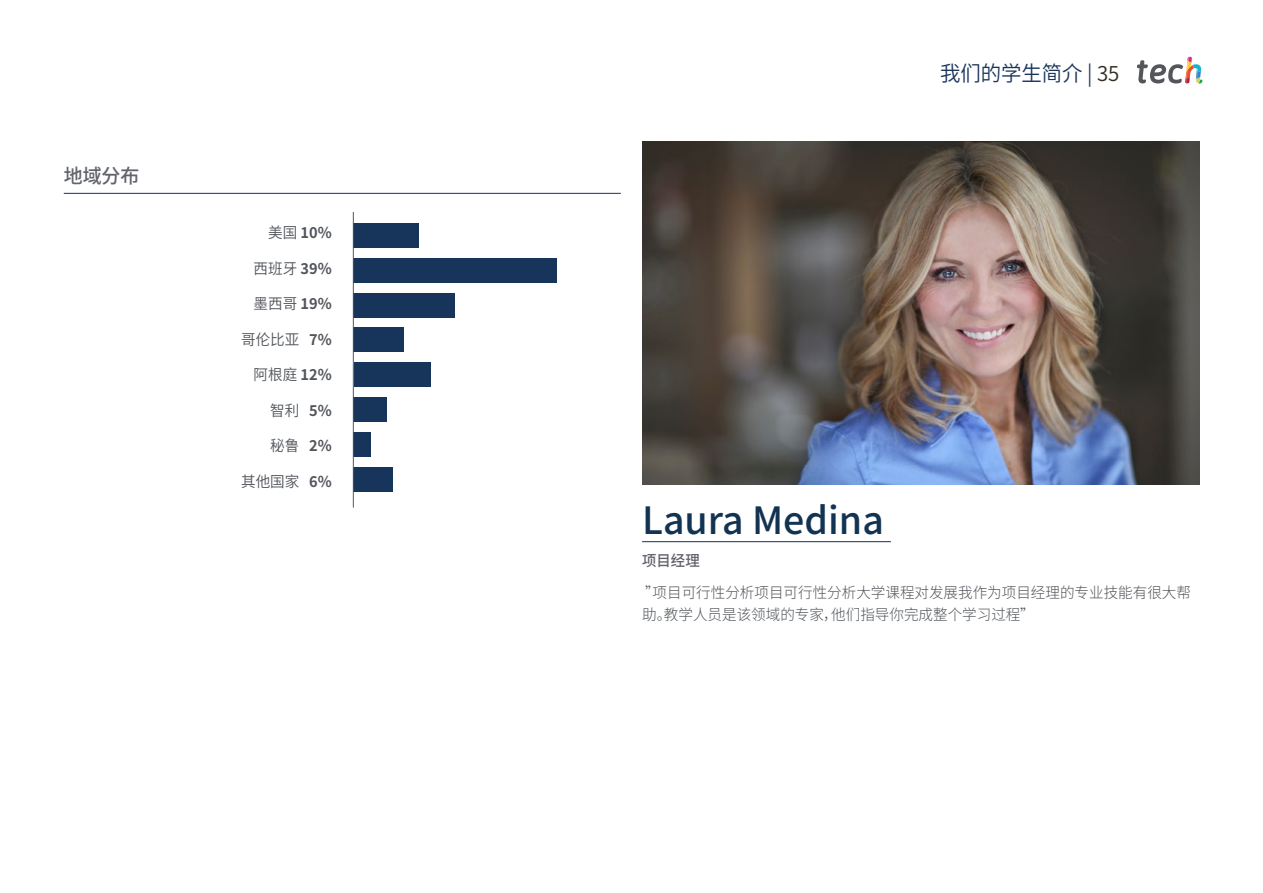
<style>
.page{position:relative;width:1263px;height:893px;background:#fff}
.page>*{position:absolute;margin:0;border:0;box-sizing:border-box;transform-origin:0 0}
.t1{font:500 37.5px "Source Han Sans CN";color:#123352}
.t2{font:21px "Source Han Sans CN";color:#1a355c}
.t3{font:500 19.5px "Source Han Sans CN";color:#61646a}
.t4{font:300 15px/22.5px "Source Han Sans CN";color:#52555b}
.t5{font:15px "Source Han Sans CN";color:#52555b}
.t6{font:700 15px "Source Han Sans CN";color:#52555b}
.t7{font:500 15px "Source Han Sans CN";color:#61646a;scale:.96 1}
.s1{font-weight:400}
.s2{font-weight:700}
.s3{color:#312e20}
</style>
<div class="page">
<svg style="left:1137px;top:57px;width:65px;height:27px"></svg>
<hr style="left:642px;top:541px;width:249px;height:1px;background:#123352">
<img style="left:642px;top:141px;width:557px;height:343px">
<hr style="left:64px;top:193px;width:557px;height:1px;background:#17355b">
<div style="left:353px;top:223px;width:66px;height:25px;background:#17355b"></div>
<div style="left:353px;top:397px;width:34px;height:25px;background:#17355b"></div>
<div style="left:353px;top:258px;width:204px;height:25px;background:#17355b"></div>
<div style="left:353px;top:432px;width:17px;height:25px;background:#17355b"></div>
<div style="left:353px;top:293px;width:102px;height:24px;background:#17355b"></div>
<div style="left:353px;top:467px;width:40px;height:24px;background:#17355b"></div>
<div style="left:353px;top:327px;width:51px;height:25px;background:#17355b"></div>
<div style="left:354px;top:362px;width:76px;height:25px;background:#17355b"></div>
<hr style="left:353px;top:212px;width:1px;height:296px;background:#52555b">
<h3 class="t3" style="left:64px;top:165px;width:77px">地域分布</h3>
<p class="t6" style="left:268px;top:224px;width:65px"><span class="s1">美国</span> 10%</p>
<p class="t5" style="left:254px;top:260px;width:80px">西班牙 <span class="s2">39%</span></p>
<p class="t5" style="left:254px;top:295px;width:80px">墨西哥 <span class="s2">19%</span></p>
<p class="t5" style="left:241px;top:331px;width:92px">哥伦比亚 <span class="s2">7%</span></p>
<p class="t5" style="left:254px;top:366px;width:80px">阿根庭 <span class="s2">12%</span></p>
<p class="t5" style="left:270px;top:402px;width:63px">智利 <span class="s2">5%</span></p>
<p class="t5" style="left:270px;top:437px;width:63px">秘鲁 <span class="s2">2%</span></p>
<p class="t5" style="left:241px;top:473px;width:92px">其他国家 <span class="s2">6%</span></p>
<h2 class="t2" style="left:940px;top:61px;width:181px">我们的学生简介 | <span class="s3">35</span></h2>
<h1 class="t1" style="left:642px;top:499px;width:243px">Laura Medina</h1>
<p class="t7" style="left:642px;top:552px;width:61px">项目经理</p>
<p class="t4" style="left:642px;top:581px;width:550px">”项目可行性分析项目可行性分析大学课程对发展我作为项目经理的专业技能有很大帮助。教学人员是该领域的专家，他们指导你完成整个学习过程”</p>
</div>
